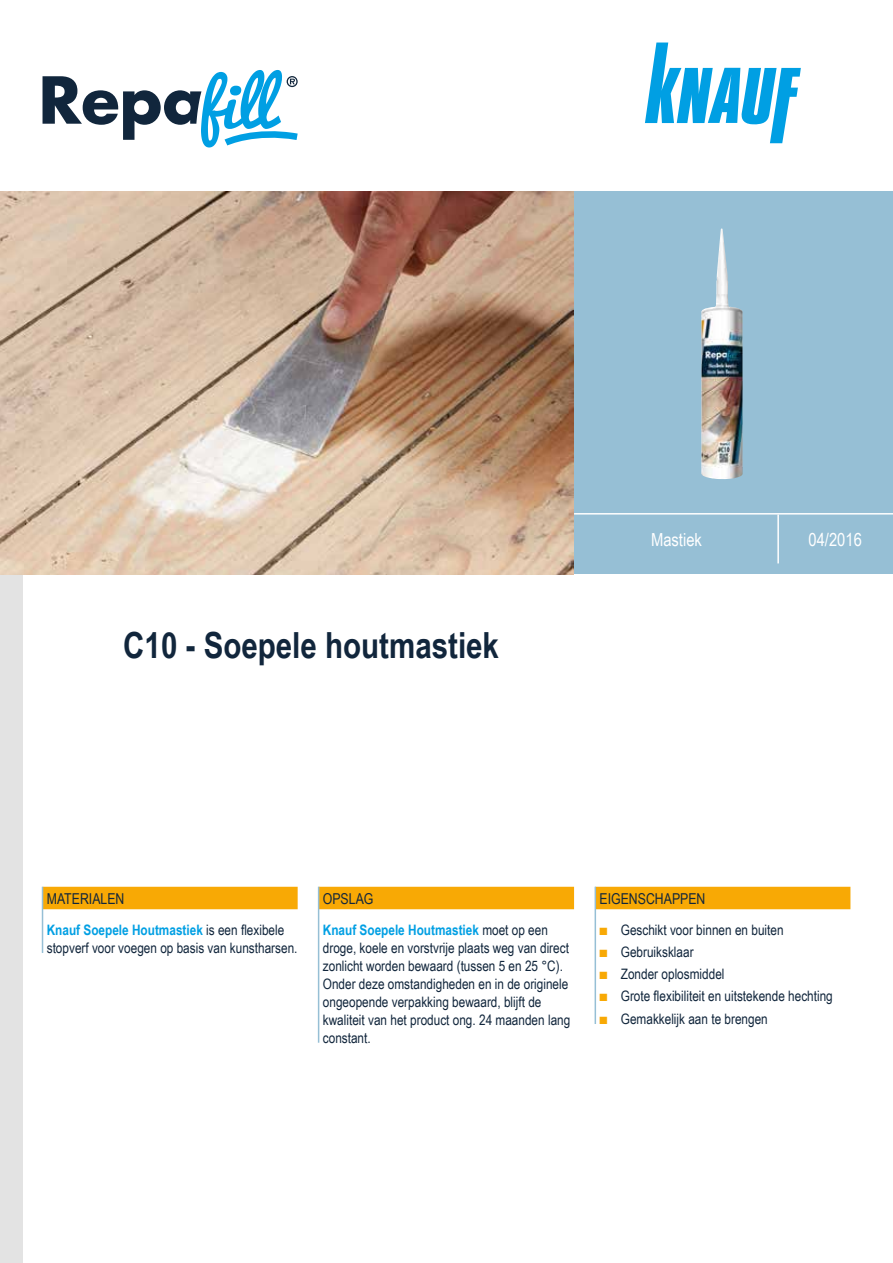
<style>
.page{position:relative;width:893px;height:1263px;background:#fff}
.page>*{position:absolute;margin:0;border:0;box-sizing:border-box;transform-origin:0 0}
.t1{font:700 36px "Arial Narrow";color:#11263c}
.t2{font:18px "Arial Narrow";color:#fff}
.t3{font:15px "Arial Narrow";color:#11263c}
.t4{font:14.4px/18px "Arial Narrow";color:#11263c}
.s1{font-weight:700;color:#009fe3}
.s2{color:#f8a905}
</style>
<div class="page">
<div style="left:0;top:191px;width:893px;height:383px;background:#96bfd5"></div>
<div style="left:0;top:192px;width:22px;height:1071px;background:#e3e3e3"></div>
<hr style="left:574px;top:513px;width:319px;height:1px;background:#fff">
<hr style="left:777px;top:514px;width:2px;height:49px;background:#fff">
<img style="left:0;top:191px;width:574px;height:383px">
<img style="left:701px;top:228px;width:42px;height:251px">
<svg style="left:43px;top:70px;width:255px;height:77px"></svg>
<svg style="left:645px;top:43px;width:156px;height:100px"></svg>
<div style="left:43px;top:887px;width:255px;height:22px;background:#f8a905"></div>
<div style="left:319px;top:887px;width:255px;height:22px;background:#f8a905"></div>
<div style="left:595px;top:887px;width:255px;height:22px;background:#f8a905"></div>
<hr style="left:42px;top:887px;width:1px;height:66px;background:#96bfd5">
<hr style="left:318px;top:887px;width:1px;height:156px;background:#96bfd5">
<hr style="left:595px;top:887px;width:1px;height:137px;background:#96bfd5">
<h1 class="t1" style="left:123px;top:618px;width:377px">C10 - Soepele houtmastiek</h1>
<p class="t2" style="left:651px;top:526px;width:52px">Mastiek</p>
<p class="t2" style="left:808px;top:526px;width:55px">04/2016</p>
<p class="t3" style="left:47px;top:888px;width:79px">MATERIALEN</p>
<p class="t4" style="left:47px;top:920px;width:252px"><span class="s1">Knauf Soepele Houtmastiek</span> is een flexibele stopverf voor voegen op basis van kunstharsen.</p>
<p class="t3" style="left:323px;top:888px;width:52px">OPSLAG</p>
<p class="t4" style="left:323px;top:920px;width:249px"><span class="s1">Knauf Soepele Houtmastiek</span> moet op een droge, koele en vorstvrije plaats weg van direct zonlicht worden bewaard (tussen 5 en 25 °C).<br>Onder deze omstandigheden en in de originele ongeopende verpakking bewaard, blijft de kwaliteit van het product ong. 24 maanden lang constant.</p>
<p class="t3" style="left:600px;top:888px;width:107px">EIGENSCHAPPEN</p>
<p class="t4" style="left:600px;top:920px;width:186px"><span class="s2">■</span> Geschikt voor binnen en buiten</p>
<p class="t4" style="left:600px;top:942px;width:96px"><span class="s2">■</span> Gebruiksklaar</p>
<p class="t4" style="left:600px;top:964px;width:126px"><span class="s2">■</span> Zonder oplosmiddel</p>
<p class="t4" style="left:600px;top:987px;width:235px"><span class="s2">■</span> Grote flexibiliteit en uitstekende hechting</p>
<p class="t4" style="left:600px;top:1009px;width:170px"><span class="s2">■</span> Gemakkelijk aan te brengen</p>
</div>
